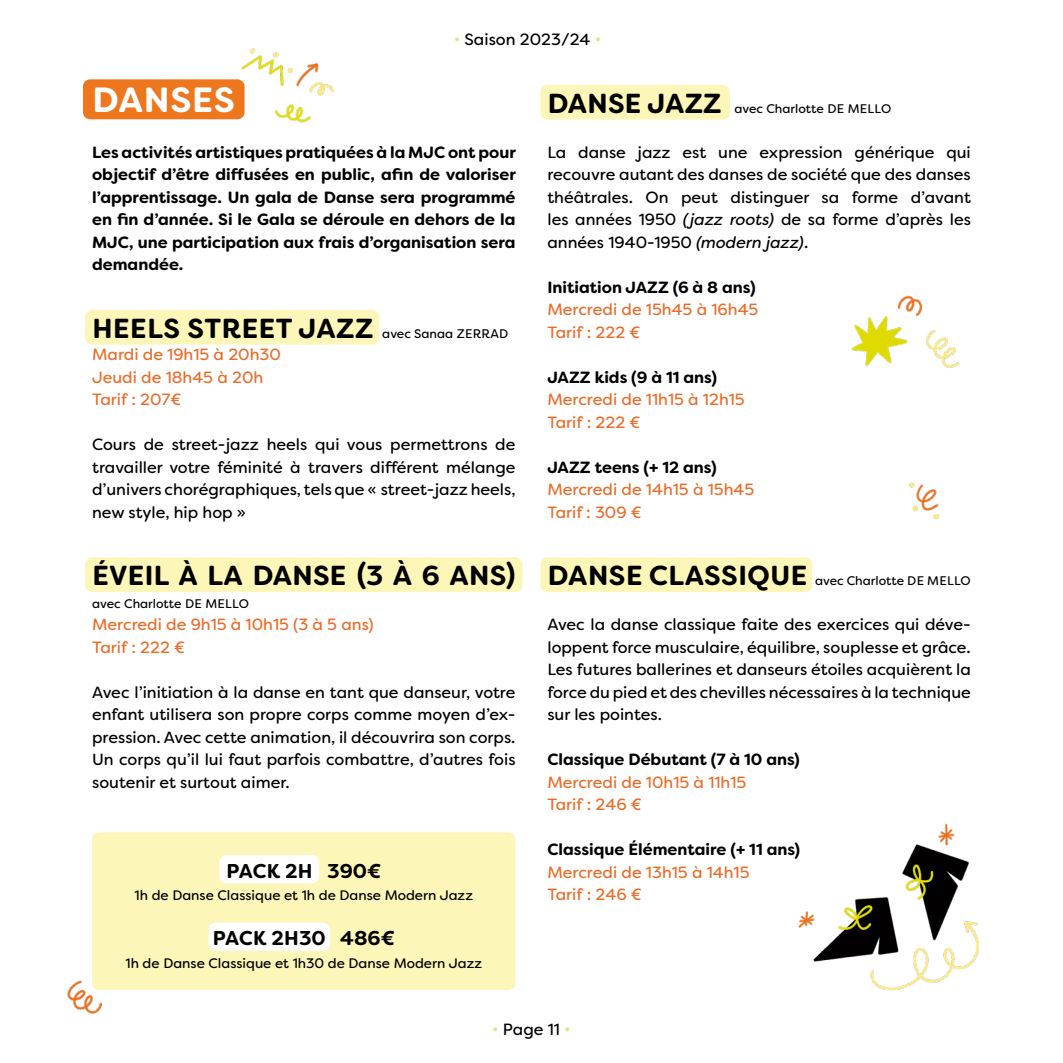
<style>
.page{position:relative;width:1063px;height:1063px;background:#fff}
.page>*{position:absolute;margin:0;border:0;box-sizing:border-box;transform-origin:0 0}
.t1{font:700 35px "Filson Soft";letter-spacing:.02em;color:#fff}
.t2{font:700 27.5px "Filson Soft";letter-spacing:.01em;color:#000}
.t3{font:700 20px "Filson Soft";color:#000}
.t4{font:16.25px/22.5px "Filson Soft";color:#000;text-align:justify}
.t5{font:700 16.25px/22.5px "Filson Soft";color:#000;text-align:justify}
.t6{font:16.25px/22.5px "Filson Soft";color:#e96c29}
.t7{font:13.75px "Filson Soft";color:#000}
.t8{font:12.5px "Filson Soft";color:#000}
.s1{color:#e2e586}
.s2{font-weight:400;font-size:12.5px}
.s3{font-weight:700;font-size:27.5px}
.s4{font-style:italic}
</style>
<div class="page">
<img style="left:67px;top:48px;width:912px;height:966px">
<p class="t4" style="left:454px;top:28px;width:149px"><span class="s1">•</span> Saison 2023/24 <span class="s1">•</span></p>
<h1 class="t1" style="left:93px;top:77px;width:144px">DANSES</h1>
<p class="t5" style="left:92px;top:141px;width:425px">Les activités artistiques pratiquées à la MJC ont pour objectif d’être diffusées en public, afin de valoriser l’apprentissage. Un gala de Danse sera programmé en fin d’année. Si le Gala se déroule en dehors de la MJC, une participation aux frais d’organisation sera demandée.</p>
<h2 class="t2" style="left:92px;top:310px;width:417px">HEELS STREET JAZZ <span class="s2">avec Sanaa ZERRAD</span></h2>
<p class="t6" style="left:92px;top:343px;width:190px">Mardi de 19h15 à 20h30<br>Jeudi de 18h45 à 20h<br>Tarif : 207€</p>
<p class="t4" style="left:92px;top:433px;width:425px">Cours de street-jazz heels qui vous permettrons de travailler votre féminité à travers différent mélange d’univers chorégraphiques, tels que « street-jazz heels, new style, hip hop »</p>
<h2 class="t2" style="left:92px;top:558px;width:425px">ÉVEIL À LA DANSE (3 À 6 ANS)</h2>
<p class="t8" style="left:92px;top:595px;width:158px">avec Charlotte DE MELLO</p>
<p class="t6" style="left:92px;top:613px;width:283px">Mercredi de 9h15 à 10h15 (3 à 5 ans)<br>Tarif : 222 €</p>
<p class="t4" style="left:92px;top:681px;width:425px">Avec l’initiation à la danse en tant que danseur, votre enfant utilisera son propre corps comme moyen d’ex&shy;pression. Avec cette animation, il découvrira son corps.<br>Un corps qu’il lui faut parfois combattre, d’autres fois soutenir et surtout aimer.</p>
<p class="t3" style="left:227px;top:858px;width:156px">PACK 2H 390€</p>
<p class="t7" style="left:135px;top:886px;width:340px">1h de Danse Classique et 1h de Danse Modern Jazz</p>
<p class="t3" style="left:213px;top:925px;width:183px">PACK 2H30 486€</p>
<p class="t7" style="left:126px;top:954px;width:358px">1h de Danse Classique et 1h30 de Danse Modern Jazz</p>
<p class="t8" style="left:548px;top:100px;width:345px"><span class="s3">DANSE JAZZ</span> avec Charlotte DE MELLO</p>
<p class="t4" style="left:547px;top:141px;width:425px">La danse jazz est une expression générique qui recouvre autant des danses de société que des danses théâtrales. On peut distinguer sa forme d’avant les années 1950 <span class="s4">(jazz roots)</span> de sa forme d’après les années 1940-1950 <span class="s4">(modern jazz)</span>.</p>
<p class="t5" style="left:547px;top:276px;width:210px">Initiation JAZZ (6 à 8 ans)</p>
<p class="t6" style="left:547px;top:298px;width:212px">Mercredi de 15h45 à 16h45<br>Tarif : 222 €</p>
<p class="t5" style="left:547px;top:366px;width:171px">JAZZ kids (9 à 11 ans)</p>
<p class="t6" style="left:547px;top:388px;width:199px">Mercredi de 11h15 à 12h15<br>Tarif : 222 €</p>
<p class="t5" style="left:547px;top:456px;width:171px">JAZZ teens (+ 12 ans)</p>
<p class="t6" style="left:547px;top:478px;width:208px">Mercredi de 14h15 à 15h45<br>Tarif : 309 €</p>
<p class="t8" style="left:548px;top:573px;width:425px"><span class="s3">DANSE CLASSIQUE</span> avec Charlotte DE MELLO</p>
<p class="t4" style="left:547px;top:613px;width:425px">Avec la danse classique faite des exercices qui déve&shy;loppent force musculaire, équilibre, souplesse et grâce.<br>Les futures ballerines et danseurs étoiles acquièrent la force du pied et des chevilles nécessaires à la technique sur les pointes.</p>
<p class="t5" style="left:547px;top:748px;width:254px">Classique Débutant (7 à 10 ans)</p>
<p class="t6" style="left:547px;top:771px;width:200px">Mercredi de 10h15 à 11h15<br>Tarif : 246 €</p>
<p class="t5" style="left:547px;top:838px;width:254px">Classique Élémentaire (+ 11 ans)</p>
<p class="t6" style="left:547px;top:861px;width:204px">Mercredi de 13h15 à 14h15<br>Tarif : 246 €</p>
<p class="t4" style="left:492px;top:1018px;width:80px"><span class="s1">•</span> Page 11 <span class="s1">•</span></p>
</div>
